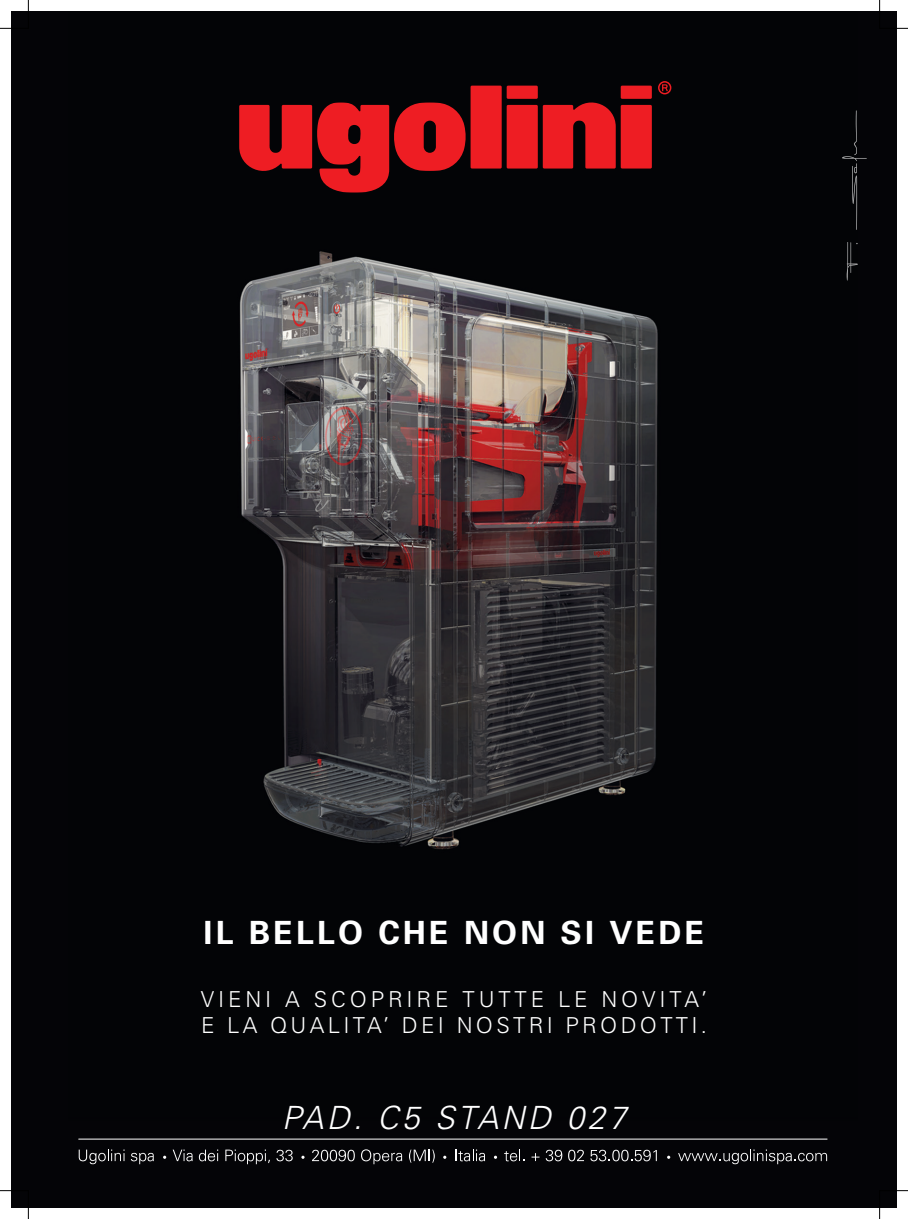
<style>
.page{position:relative;width:908px;height:1219px;background:#fff}
.page>*{position:absolute;margin:0;border:0;box-sizing:border-box;transform-origin:0 0}
.t1{font:700 32px "Univers";letter-spacing:.1em;color:#fff}
.t2{font:italic 300 32px "Univers";letter-spacing:.1em;color:#fff}
.t3{font:300 22px/26.4px "Univers";letter-spacing:.15em;color:#fff}
</style>
<div class="page">
<img style="left:11px;top:11px;width:885px;height:1197px">
<svg style="left:878px;top:1190px;width:29px;height:29px"></svg>
<svg style="left:0;top:1190px;width:29px;height:29px"></svg>
<svg style="left:878px;top:0;width:29px;height:29px"></svg>
<svg style="left:0;top:0;width:29px;height:29px"></svg>
<svg style="left:79px;top:1149px;width:45px;height:15px"></svg>
<svg style="left:131px;top:1153px;width:23px;height:11px"></svg>
<svg style="left:172px;top:1149px;width:20px;height:12px"></svg>
<svg style="left:199px;top:1149px;width:19px;height:12px"></svg>
<svg style="left:225px;top:1149px;width:45px;height:15px"></svg>
<svg style="left:276px;top:1150px;width:16px;height:11px"></svg>
<svg style="left:312px;top:1150px;width:42px;height:11px"></svg>
<svg style="left:361px;top:1149px;width:41px;height:15px"></svg>
<svg style="left:409px;top:1150px;width:25px;height:13px"></svg>
<svg style="left:455px;top:1149px;width:30px;height:12px"></svg>
<svg style="left:504px;top:1150px;width:20px;height:11px"></svg>
<svg style="left:531px;top:1153px;width:8px;height:8px"></svg>
<svg style="left:545px;top:1150px;width:17px;height:11px"></svg>
<svg style="left:568px;top:1150px;width:15px;height:11px"></svg>
<svg style="left:590px;top:1150px;width:66px;height:11px"></svg>
<svg style="left:677px;top:1149px;width:149px;height:15px"></svg>
<svg style="left:493px;top:1156px;width:4px;height:3px"></svg>
<svg style="left:666px;top:1156px;width:4px;height:3px"></svg>
<div style="left:506px;top:86px;width:31px;height:13px;background:#ee1d23;border-radius:2px"></div>
<div style="left:506px;top:105px;width:31px;height:64px;background:#ee1d23;border-radius:2px"></div>
<div style="left:470px;top:86px;width:31px;height:83px;background:#ee1d23;border-radius:2px"></div>
<div style="left:620px;top:105px;width:31px;height:64px;background:#ee1d23;border-radius:2px"></div>
<div style="left:620px;top:86px;width:31px;height:13px;background:#ee1d23;border-radius:2px"></div>
<svg style="left:542px;top:94px;width:73px;height:75px"></svg>
<svg style="left:239px;top:103px;width:227px;height:89px"></svg>
<svg style="left:657px;top:81px;width:14px;height:13px"></svg>
<svg style="left:841px;top:111px;width:25px;height:119px"></svg>
<svg style="left:846px;top:242px;width:11px;height:39px"></svg>
<hr style="left:79px;top:1139px;width:747px;height:1px;background:#fff">
<h1 class="t1" style="left:203px;top:912px;width:502px">IL BELLO CHE NON SI VEDE</h1>
<p class="t3" style="left:201px;top:985px;width:507px">VIENI A SCOPRIRE TUTTE LE NOVITA’<br>E LA QUALITA’ DEI NOSTRI PRODOTTI.</p>
<h1 class="t2" style="left:282px;top:1098px;width:346px">PAD. C5 STAND 027</h1>
</div>
